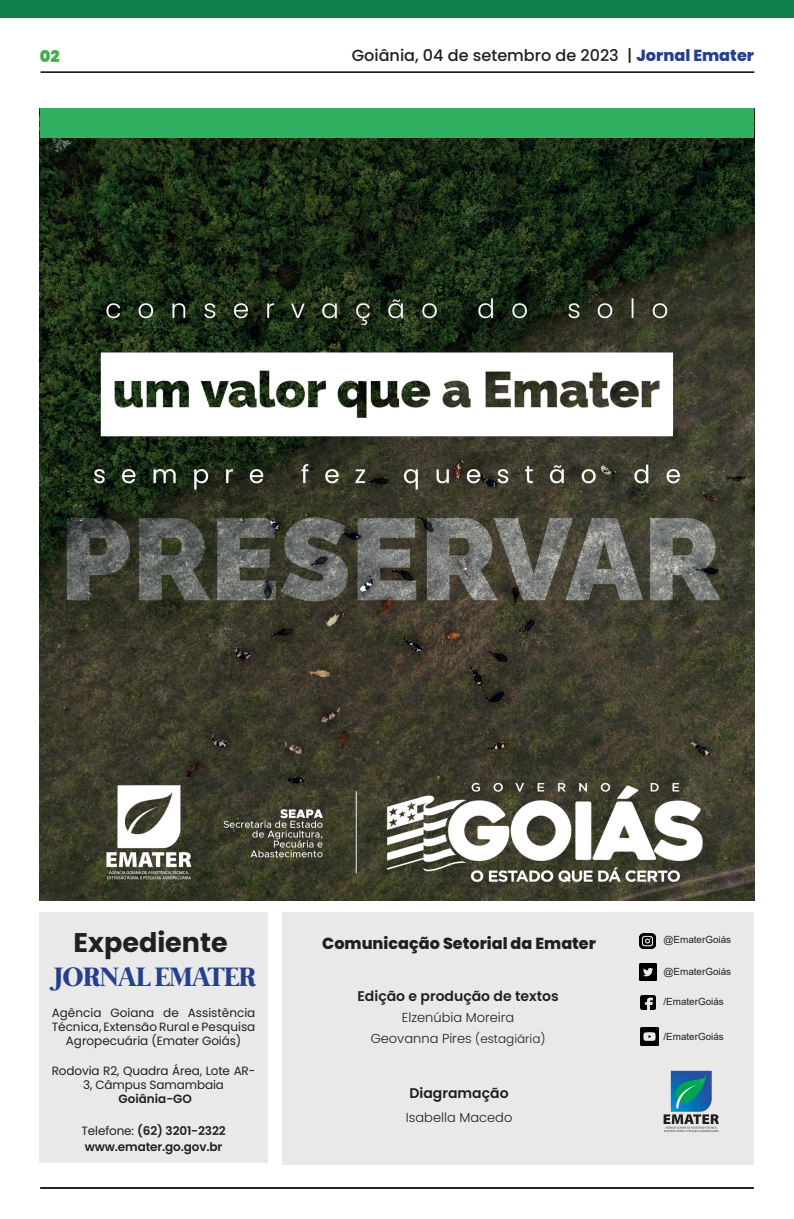
<style>
.page{position:relative;width:794px;height:1219px;background:#fff}
.page>*{position:absolute;margin:0;border:0;box-sizing:border-box;transform-origin:0 0}
.t1{font:700 27.4px "Mermaid";letter-spacing:-.03em;color:#253f8e}
.t2{font:700 27px "Poppins";color:#231f20}
.t3{font:500 16.1px "Poppins";color:#231f20}
.t4{font:900 16.1px "Poppins";color:#40ae49}
.t5{font:800 16px "Poppins";color:#231f20}
.t6{font:600 14px "Poppins";color:#231f20}
.t7{font:300 13px "Poppins";color:#231f20}
.t8{font:12px/14px "Poppins";color:#231f20;text-align:center}
.t9{font:600 12px "Poppins";letter-spacing:-.01em;color:#231f20}
.t10{font:9.9px "Arial";color:#231f20}
.s1{font-weight:800;color:#253f8e}
.s2{font-weight:400}
.s3{font-size:12px}
</style>
<div class="page">
<div style="left:41px;top:72px;width:713px;height:1px;border:1px solid #231f20"></div>
<div style="left:0;top:0;width:794px;height:18px;background:#0d7f4b"></div>
<div style="left:40px;top:1187px;width:713px;height:1px;border:1px solid #231f20"></div>
<div style="left:282px;top:912px;width:472px;height:252px;background:#e9e9e9"></div>
<img style="left:640px;top:996px;width:15px;height:14px">
<img style="left:640px;top:1027px;width:18px;height:18px">
<img style="left:639px;top:933px;width:16px;height:16px">
<img style="left:639px;top:963px;width:17px;height:17px">
<div style="left:40px;top:912px;width:228px;height:250px;background:#e9e9e9"></div>
<svg style="left:663px;top:1071px;width:56px;height:61px"></svg>
<img style="left:40px;top:108px;width:714px;height:792px">
<div style="left:40px;top:109px;width:714px;height:29px;background:#30b162"></div>
<h3 class="t4" style="left:40px;top:47px;width:21px">02</h3>
<h3 class="t3" style="left:352px;top:46px;width:404px">Goiânia, 04 de setembro de 2023 | <span class="s1">Jornal Emater</span></h3>
<p class="t2" style="left:74px;top:926px;width:156px">Expediente</p>
<p class="t1" style="left:53px;top:962px;width:205px">JORNAL EMATER</p>
<p class="t8" style="left:52px;top:1006px;width:205px">Agência Goiana de Assistência<br>Técnica, Extensão Rural e Pesquisa<br>Agropecuária (Emater Goiás)</p>
<p class="t8" style="left:52px;top:1064px;width:205px">Rodovia R2, Quadra Área, Lote AR-<br>3, Câmpus Samambaia</p>
<p class="t9" style="left:119px;top:1092px;width:75px">Goiânia-GO</p>
<p class="t9" style="left:81px;top:1124px;width:146px"><span class="s2">Telefone:</span> (62) 3201-2322</p>
<p class="t9" style="left:85px;top:1140px;width:139px">www.emater.go.gov.br</p>
<p class="t5" style="left:322px;top:934px;width:275px">Comunicação Setorial da Emater</p>
<p class="t6" style="left:357px;top:988px;width:203px">Edição e produção de textos</p>
<p class="t7" style="left:402px;top:1010px;width:114px">Elzenúbia Moreira</p>
<p class="t7" style="left:371px;top:1031px;width:176px">Geovanna Pires <span class="s3">(estagiária)</span></p>
<p class="t6" style="left:409px;top:1085px;width:101px">Diagramação</p>
<p class="t7" style="left:406px;top:1110px;width:108px">Isabella Macedo</p>
<p class="t10" style="left:663px;top:933px;width:69px">@EmaterGoiás</p>
<p class="t10" style="left:663px;top:964px;width:69px">@EmaterGoiás</p>
<p class="t10" style="left:663px;top:995px;width:62px">/EmaterGoiás</p>
<p class="t10" style="left:663px;top:1029px;width:62px">/EmaterGoiás</p>
</div>
